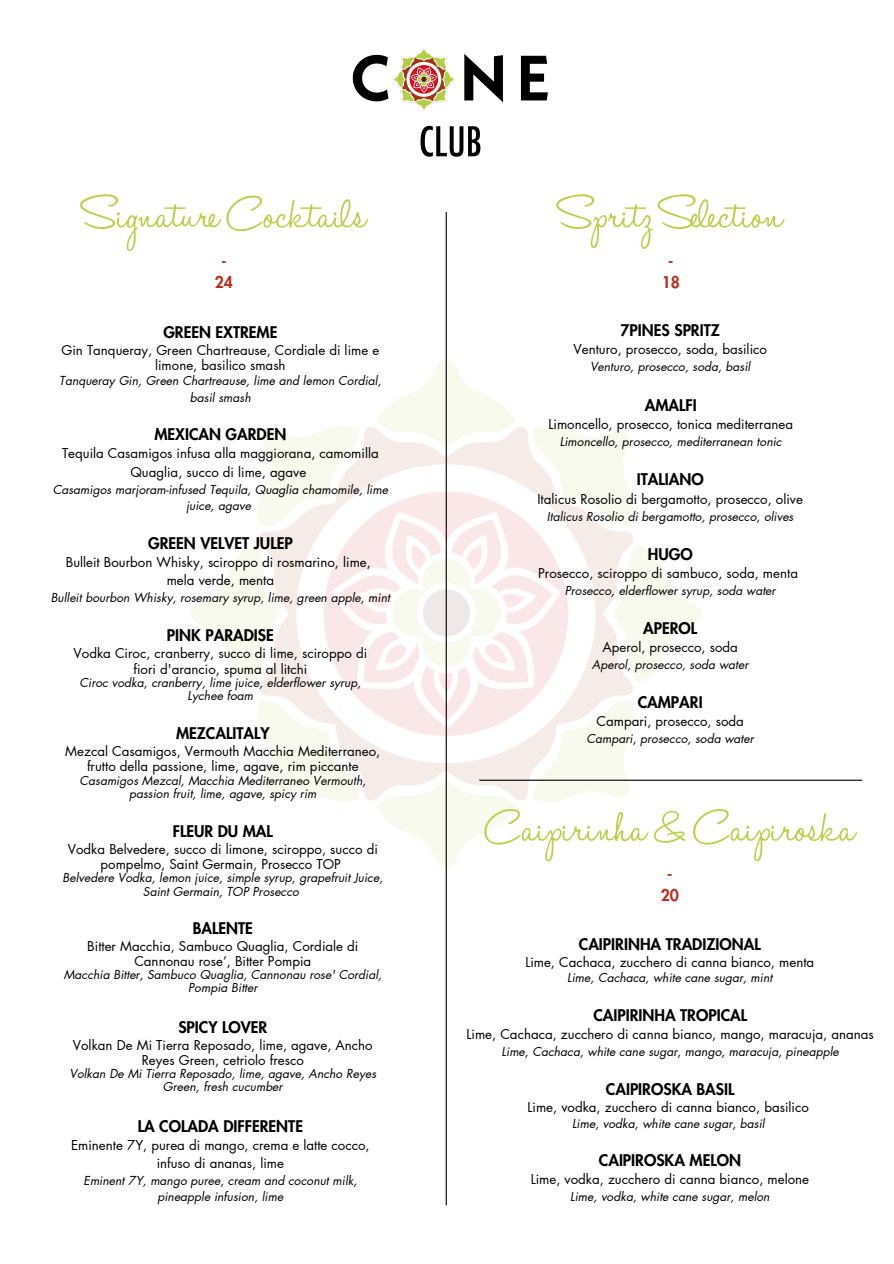
<style>
.page{position:relative;width:894px;height:1264px;background:#fff}
.page>*{position:absolute;margin:0;border:0;box-sizing:border-box;transform-origin:0 0}
.t1{font:52.5px "Halo Handletter";color:#b9d049}
.t2{font:800 15.75px "Futura LT Pro";color:#000}
.t3{font:800 15.75px/21.3px "Futura LT Pro";color:#ba2f1d;text-align:center}
.t4{font:13.35px/15.1px "Futura LT Pro";color:#000;text-align:center}
.t5{font:italic 12.15px/13px "Futura LT Pro";color:#000;text-align:center}
</style>
<div class="page">
<img style="left:191px;top:360px;width:527px;height:543px">
<hr style="left:445px;top:212px;width:1px;height:993px;background:#000">
<hr style="left:479px;top:779px;width:383px;height:1px;background:#000">
<img style="left:352px;top:48px;width:196px;height:109px">
<p class="t1" style="left:82px;top:186px;width:286px">SignatureCocktails</p>
<h1 class="t1" style="left:557px;top:186px;width:226px">SpritzSelection</h1>
<h1 class="t3" style="left:215px;top:251px;width:20px">-<br>24</h1>
<p class="t3" style="left:661px;top:251px;width:20px">-<br>18</p>
<p class="t2" style="left:163px;top:325px;width:116px">GREEN EXTREME</p>
<p class="t4" style="left:61px;top:343px;width:319px">Gin Tanqueray, Green Chartreause, Cordiale di lime e limone, basilico smash</p>
<p class="t5" style="left:59px;top:373px;width:323px;line-height:16.2px">Tanqueray Gin, Green Chartreause, lime and lemon Cordial, basil smash</p>
<p class="t2" style="left:154px;top:427px;width:133px">MEXICAN GARDEN</p>
<p class="t4" style="left:62px;top:445px;width:318px;line-height:18.1px">Tequila Casamigos infusa alla maggiorana, camomilla<br>Quaglia, succo di lime, agave</p>
<p class="t5" style="left:53px;top:481px;width:336px;line-height:16.2px">Casamigos marjoram-infused Tequila, Quaglia chamomile, lime juice, agave</p>
<p class="t2" style="left:148px;top:535px;width:146px">GREEN VELVET JULEP</p>
<p class="t4" style="left:66px;top:553px;width:306px;line-height:18.1px">Bulleit Bourbon Whisky, sciroppo di rosmarino, lime, mela verde, menta</p>
<p class="t5" style="left:51px;top:591px;width:341px">Bulleit bourbon Whisky, rosemary syrup, lime, green apple, mint</p>
<p class="t2" style="left:167px;top:628px;width:108px">PINK PARADISE</p>
<p class="t4" style="left:73px;top:646px;width:295px">Vodka Ciroc, cranberry, succo di lime, sciroppo di fiori d'arancio, spuma al litchi</p>
<p class="t5" style="left:79px;top:676px;width:283px">Ciroc vodka, cranberry, lime juice, elderflower syrup,<br>Lychee foam</p>
<p class="t2" style="left:176px;top:726px;width:95px">MEZCALITALY</p>
<p class="t4" style="left:65px;top:744px;width:316px">Mezcal Casamigos, Vermouth Macchia Mediterraneo, frutto della passione, lime, agave, rim piccante</p>
<p class="t5" style="left:79px;top:774px;width:288px">Casamigos Mezcal, Macchia Mediterraneo Vermouth, passion fruit, lime, agave, spicy rim</p>
<p class="t2" style="left:173px;top:824px;width:102px">FLEUR DU MAL</p>
<p class="t4" style="left:68px;top:842px;width:311px">Vodka Belvedere, succo di limone, sciroppo, succo di pompelmo, Saint Germain, Prosecco TOP</p>
<p class="t5" style="left:63px;top:872px;width:322px">Belvedere Vodka, lemon juice, simple syrup, grapefruit Juice,<br>Saint Germain, TOP Prosecco</p>
<p class="t2" style="left:193px;top:920px;width:62px">BALENTE</p>
<p class="t4" style="left:87px;top:939px;width:272px">Bitter Macchia, Sambuco Quaglia, Cordiale di<br>Cannonau rose’, Bitter Pompia</p>
<p class="t5" style="left:64px;top:968px;width:319px">Macchia Bitter, Sambuco Quaglia, Cannonau rose' Cordial,<br>Pompia Bitter</p>
<p class="t2" style="left:178px;top:1019px;width:90px">SPICY LOVER</p>
<p class="t4" style="left:73px;top:1037px;width:301px">Volkan De Mi Tierra Reposado, lime, agave, Ancho<br>Reyes Green, cetriolo fresco</p>
<p class="t5" style="left:69px;top:1067px;width:308px">Volkan De Mi Tierra Reposado, lime, agave, Ancho Reyes<br>Green, fresh cucumber</p>
<p class="t2" style="left:138px;top:1118px;width:167px">LA COLADA DIFFERENTE</p>
<p class="t4" style="left:71px;top:1136px;width:300px;line-height:18.1px">Eminente 7Y, purea di mango, crema e latte cocco, infuso di ananas, lime</p>
<p class="t5" style="left:83px;top:1173px;width:275px;line-height:16.2px">Eminent 7Y, mango puree, cream and coconut milk, pineapple infusion, lime</p>
<h2 class="t2" style="left:620px;top:323px;width:101px">7PINES SPRITZ</h2>
<h2 class="t4" style="left:573px;top:342px;width:195px">Venturo, prosecco, soda, basilico</h2>
<p class="t5" style="left:590px;top:361px;width:162px">Venturo, prosecco, soda, basil</p>
<p class="t2" style="left:644px;top:398px;width:53px">AMALFI</p>
<p class="t4" style="left:548px;top:417px;width:246px">Limoncello, prosecco, tonica mediterranea</p>
<p class="t5" style="left:559px;top:435px;width:223px">Limoncello, prosecco, mediterranean tonic</p>
<p class="t2" style="left:636px;top:472px;width:68px">ITALIANO</p>
<p class="t4" style="left:537px;top:491px;width:267px">Italicus Rosolio di bergamotto, prosecco, olive</p>
<p class="t5" style="left:547px;top:510px;width:248px">Italicus Rosolio di bergamotto, prosecco, olives</p>
<p class="t2" style="left:647px;top:546px;width:46px">HUGO</p>
<p class="t4" style="left:538px;top:565px;width:261px">Prosecco, sciroppo di sambuco, soda, menta</p>
<p class="t5" style="left:564px;top:584px;width:212px">Prosecco, elderflower syrup, soda water</p>
<p class="t2" style="left:643px;top:620px;width:55px">APEROL</p>
<p class="t4" style="left:602px;top:640px;width:137px">Aperol, prosecco, soda</p>
<p class="t5" style="left:592px;top:658px;width:158px">Aperol, prosecco, soda water</p>
<p class="t2" style="left:637px;top:694px;width:66px">CAMPARI</p>
<p class="t4" style="left:596px;top:714px;width:149px">Campari, prosecco, soda</p>
<p class="t5" style="left:586px;top:732px;width:169px">Campari, prosecco, soda water</p>
<p class="t1" style="left:484px;top:799px;width:372px">Caipirinha&amp;Caipiroska</p>
<p class="t3" style="left:660px;top:864px;width:20px">-<br>20</p>
<p class="t2" style="left:578px;top:937px;width:183px">CAIPIRINHA TRADIZIONAL</p>
<p class="t4" style="left:525px;top:955px;width:290px">Lime, Cachaca, zucchero di canna bianco, menta</p>
<p class="t5" style="left:567px;top:971px;width:206px">Lime, Cachaca, white cane sugar, mint</p>
<p class="t2" style="left:593px;top:1008px;width:155px">CAIPIRINHA TROPICAL</p>
<p class="t4" style="left:466px;top:1027px;width:408px">Lime, Cachaca, zucchero di canna bianco, mango, maracuja, ananas</p>
<p class="t5" style="left:501px;top:1045px;width:338px">Lime, Cachaca, white cane sugar, mango, maracuja, pineapple</p>
<p class="t2" style="left:605px;top:1082px;width:130px">CAIPIROSKA BASIL</p>
<p class="t4" style="left:527px;top:1100px;width:283px">Lime, vodka, zucchero di canna bianco, basilico</p>
<p class="t5" style="left:572px;top:1117px;width:194px">Lime, vodka, white cane sugar, basil</p>
<p class="t2" style="left:598px;top:1153px;width:143px">CAIPIROSKA MELON</p>
<p class="t4" style="left:530px;top:1172px;width:280px">Lime, vodka, zucchero di canna bianco, melone</p>
<p class="t5" style="left:570px;top:1190px;width:201px">Lime, vodka, white cane sugar, melon</p>
</div>
